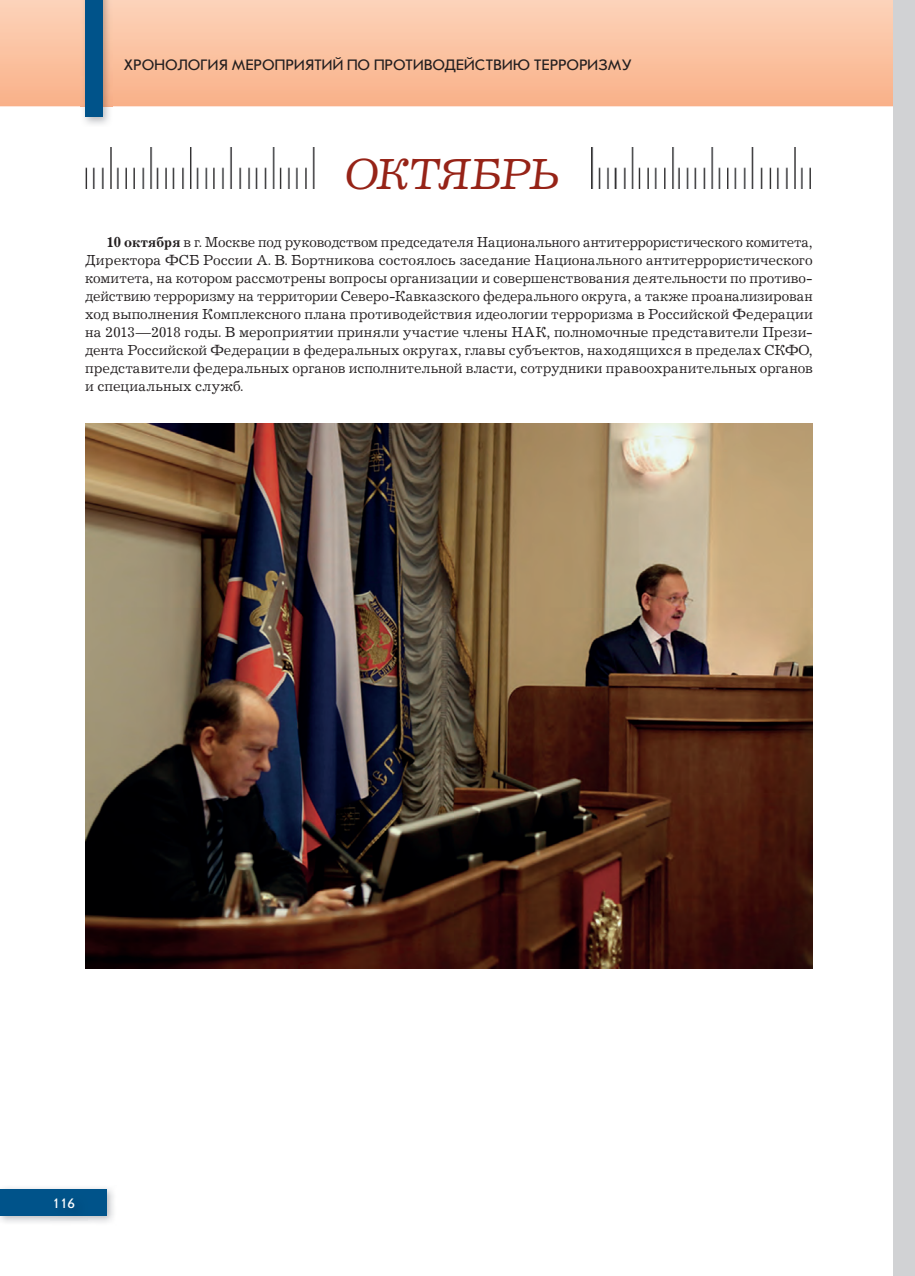
<style>
.page{position:relative;width:915px;height:1276px;background:#fff}
.page>*{position:absolute;margin:0;border:0;box-sizing:border-box;transform-origin:0 0}
.t1{font:45px "Journal C";color:#962317}
.t2{font:15.75px "Journal Sans C";color:#231f20}
.t3{font:15px/18px "Journal C";letter-spacing:.005em;color:#231f20;text-align:justify}
.t4{font:14.25px "Journal Sans C";color:#fff}
.s1{font-weight:700}
</style>
<div class="page">
<img style="left:591px;top:148px;width:220px;height:41px">
<img style="left:85px;top:148px;width:230px;height:41px">
<img style="left:85px;top:424px;width:727px;height:544px">
<svg style="left:0;top:0;width:893px;height:106px;background:#fac2a1"></svg>
<img style="left:0;top:1188px;width:114px;height:35px">
<div style="left:0;top:1189px;width:106px;height:26px;background:#00538a"></div>
<img style="left:81px;top:0;width:31px;height:125px">
<div style="left:85px;top:0;width:17px;height:117px;background:#00538a"></div>
<img style="left:50px;top:1215px;width:38px;height:5px">
<div style="left:893px;top:0;width:21px;height:1276px;background:#d1d2d4"></div>
<p class="t2" style="left:123px;top:57px;width:510px">ХРОНОЛОГИЯ МЕРОПРИЯТИЙ ПО ПРОТИВОДЕЙСТВИЮ ТЕРРОРИЗМУ</p>
<h1 class="t1" style="left:343px;top:158px;width:221px">ОКТЯБРЬ</h1>
<p class="t3" style="left:85px;top:235px;width:729px;text-indent:21px"><span class="s1">10 октября</span> в г. Москве под руководством председателя Национального антитеррористического комитета, Директора ФСБ России А. В. Бортникова состоялось заседание Национального антитеррористического комитета, на котором рассмотрены вопросы организации и совершенствования деятельности по противо&shy;действию терроризму на территории Северо-Кавказского федерального округа, а также проанализирован ход выполнения Комплексного плана противодействия идеологии терроризма в Российской Федерации на 2013—2018 годы. В мероприятии приняли участие члены НАК, полномочные представители Прези&shy;дента Российской Федерации в федеральных округах, главы субъектов, находящихся в пределах СКФО, представители федеральных органов исполнительной власти, сотрудники правоохранительных органов и специальных служб.</p>
<p class="t4" style="left:53px;top:1195px;width:24px">116</p>
</div>
